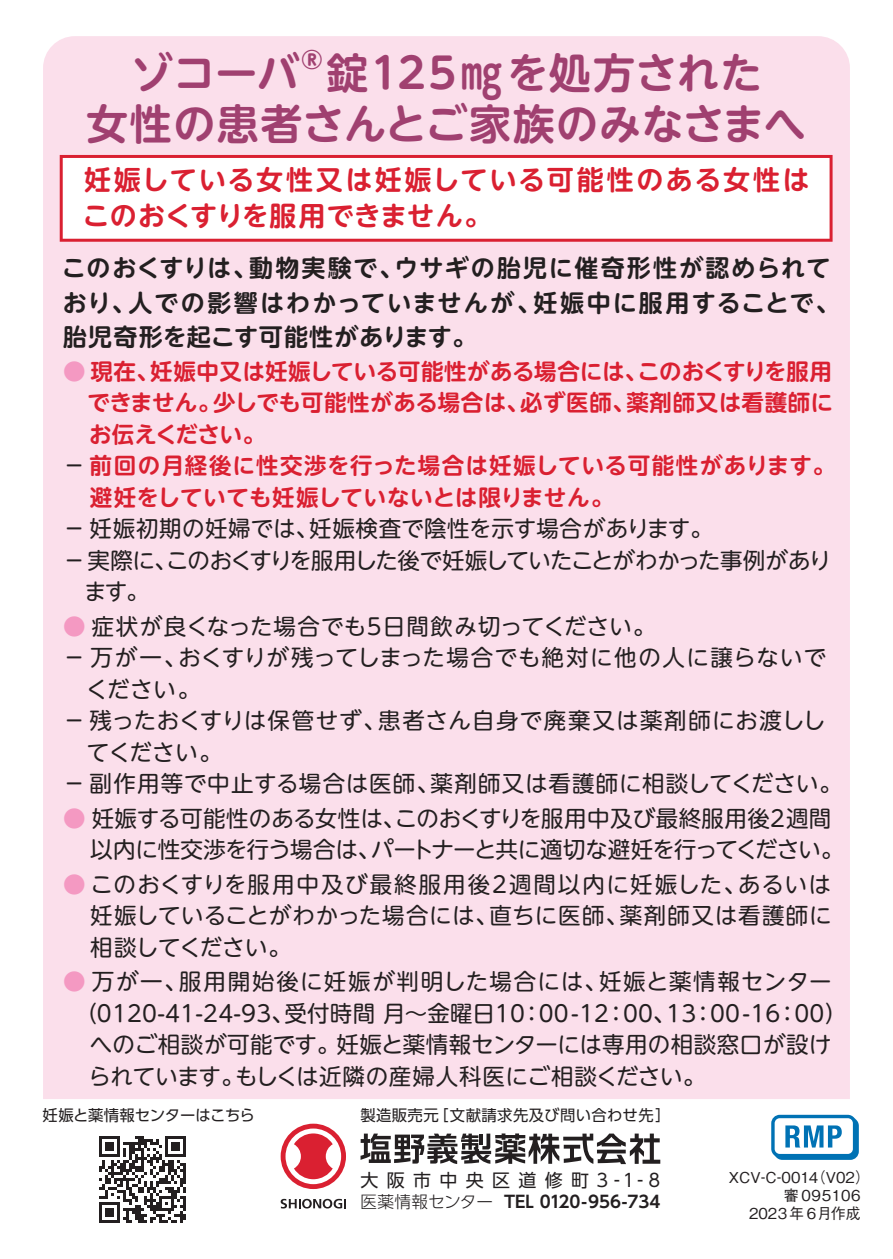
<style>
.page{position:relative;width:893px;height:1259px;background:#fff}
.page>*{position:absolute;margin:0;border:0;box-sizing:border-box;transform-origin:0 0}
.t1{font:700 42px/51px "UD Shin M Go Pr 6 De";letter-spacing:.01em;color:#a04070;text-align:center}
.t2{font:700 27px/36px "UD Shin M Go Pr 6 De";letter-spacing:.065em;color:#da2031}
.t3{font:700 24px/34.5px "UD Shin M Go Pr 6 De";letter-spacing:.055em;color:#231f20}
.t4{font:22.5px/31.5px "UD Shin M Go Pr 6";letter-spacing:.01em;color:#231f20;text-align:justify}
.t5{font:22.5px/31.5px "UD Shin M Go Pr 6";letter-spacing:-.01em;color:#231f20}
.t6{font:22.5px "UD Shin M Go Pr 6";letter-spacing:.055em;color:#231f20;scale:.75 1}
.t7{font:700 22.5px "UD Shin M Go Pr 6 De";letter-spacing:.02em;color:#da2031}
.t8{font:22.5px "UD Shin M Go Pr 6";letter-spacing:-.035em;color:#231f20;scale:.75 1}
.t9{font:700 22.5px "UD Shin M Go Pr 6 De";color:#da2031}
.t10{font:22.5px "UD Shin M Go Pr 6";letter-spacing:.035em;color:#231f20;scale:.75 1}
.t11{font:700 22.5px "UD Shin M Go Pr 6 De";letter-spacing:.045em;color:#da2031}
.t12{font:22.5px "UD Shin M Go Pr 6";letter-spacing:.08em;color:#231f20}
.t13{font:22.5px "UD Shin M Go Pr 6";letter-spacing:.01em;color:#231f20;scale:.75 1}
.t14{font:22.5px "UD Shin M Go Pr 6";letter-spacing:.03em;color:#231f20}
.t15{font:700 22.5px "UD Shin M Go Pr 6 De";letter-spacing:-.025em;color:#da2031}
.t16{font:18px "UD Shin Go Pr 6 N";letter-spacing:.47em;color:#231f20}
.t17{font:700 16.8px "UD Shin Go Pr 6 N De";color:#231f20}
.t18{font:15.3px "UD Shin Go Pr 6 N";letter-spacing:.025em;color:#231f20}
.t19{font:15.3px "UD Shin Go Pr 6 N";letter-spacing:-.03em;color:#231f20}
.t20{font:500 15px "Gothic BBB Pr 6 N";color:#231f20}
.t21{font:500 15px "Gothic BBB Pr 6 N";letter-spacing:.02em;color:#231f20}
.t22{font:500 15px "Gothic BBB Pr 6 N";letter-spacing:.05em;color:#231f20}
.s1{font-family:"Koz Go Pr 6 N";font-weight:400;color:#f499c2}
.s2{font-family:"UD Shin M Go Pr 6";font-weight:400;color:#231f20}
.s3{font-family:"Koz Go Pr 6 N";color:#f499c2}
.s4{font-family:"UD Shin Go Pr 6 N";font-weight:300}
</style>
<div class="page">
<div style="left:43px;top:36px;width:807px;height:1063px;background:#fbdfeb"></div>
<svg style="left:281px;top:1198px;width:65px;height:10px"></svg>
<svg style="left:281px;top:1123px;width:65px;height:66px"></svg>
<svg style="left:361px;top:1133px;width:299px;height:31px"></svg>
<svg style="left:60px;top:155px;width:773px;height:87px"></svg>
<svg style="left:771px;top:1114px;width:88px;height:46px"></svg>
<svg style="left:99px;top:1136px;width:87px;height:87px"></svg>
<h1 class="t1" style="left:86px;top:44px;width:721px">ゾコーバ®錠125㎎を処方された<br>女性の患者さんとご家族のみなさまへ</h1>
<p class="t2" style="left:83px;top:160px;width:728px">妊娠している女性又は妊娠している可能性のある女性はこのおくすりを服用できません。</p>
<p class="t3" style="left:62px;top:249px;width:780px">このおくすりは、動物実験で、ウサギの胎児に催奇形性が認められており、人での影響はわかっていませんが、妊娠中に服用することで、胎児奇形を起こす可能性があります。</p>
<p class="t9" style="left:63px;top:352px;width:770px"><span class="s1">●</span> 現在、妊娠中又は妊娠している可能性がある場合には、このおくすりを服用</p>
<p class="t7" style="left:88px;top:383px;width:747px">できません。少しでも可能性がある場合は、必ず医師、薬剤師又は看護師に</p>
<p class="t15" style="left:89px;top:415px;width:178px">お伝えください。</p>
<p class="t11" style="left:66px;top:446px;width:771px"><span class="s2">ー</span>前回の月経後に性交渉を行った場合は妊娠している可能性があります。</p>
<p class="t7" style="left:90px;top:478px;width:525px">避妊をしていても妊娠していないとは限りません。</p>
<p class="t13" style="left:66px;top:510px;width:865px">ー妊娠初期の妊婦では、妊娠検査で陰性を示す場合があります。</p>
<p class="t8" style="left:66px;top:541px;width:1022px">ー実際に、このおくすりを服用した後で妊娠していたことがわかった事例があり</p>
<p class="t4" style="left:84px;top:574px;width:67px">ます。</p>
<p class="t14" style="left:63px;top:607px;width:594px"><span class="s3">●</span> 症状が良くなった場合でも5日間飲み切ってください。</p>
<p class="t6" style="left:66px;top:639px;width:1016px">ー万が一、おくすりが残ってしまった場合でも絶対に他の人に譲らないで</p>
<p class="t4" style="left:86px;top:672px;width:116px">ください。</p>
<p class="t6" style="left:66px;top:702px;width:1014px">ー残ったおくすりは保管せず、患者さん自身で廃棄又は薬剤師にお渡しし</p>
<p class="t4" style="left:87px;top:735px;width:137px">てください。</p>
<p class="t10" style="left:66px;top:765px;width:1037px">ー副作用等で中止する場合は医師、薬剤師又は看護師に相談してください。</p>
<p class="t5" style="left:90px;top:801px;width:755px;text-indent:-27px"><span class="s3">●</span> 妊娠する可能性のある女性は、このおくすりを服用中及び最終服用後2週間以内に性交渉を行う場合は、パートナーと共に適切な避妊を行ってください。</p>
<p class="t4" style="left:90px;top:867px;width:743px;text-indent:-27px"><span class="s3">●</span> このおくすりを服用中及び最終服用後2週間以内に妊娠した、あるいは妊娠していることがわかった場合には、直ちに医師、薬剤師又は看護師に相談してください。</p>
<p class="t12" style="left:63px;top:963px;width:770px"><span class="s3">●</span> 万が一、服用開始後に妊娠が判明した場合には、妊娠と薬情報センター</p>
<p class="t4" style="left:75px;top:996px;width:773px">（0120-41-24-93、受付時間 月～金曜日10：00-12：00、13：00-16：00）</p>
<p class="t4" style="left:90px;top:1027px;width:743px">へのご相談が可能です。妊娠と薬情報センターには専用の相談窓口が設け</p>
<p class="t4" style="left:89px;top:1059px;width:619px">られています。もしくは近隣の産婦人科医にご相談ください。</p>
<p class="t19" style="left:43px;top:1103px;width:214px">妊娠と薬情報センターはこちら</p>
<p class="t18" style="left:360px;top:1103px;width:312px">製造販売元［文献請求先及び問い合わせ先］</p>
<p class="t16" style="left:361px;top:1165px;width:301px">大阪市中央区道修町3-1-8</p>
<p class="t17" style="left:361px;top:1187px;width:301px"><span class="s4">医薬情報センター</span> TEL 0120-956-734</p>
<p class="t20" style="left:729px;top:1165px;width:143px">XCV-C-0014（V02）</p>
<p class="t22" style="left:784px;top:1183px;width:79px">審095106</p>
<p class="t21" style="left:749px;top:1201px;width:113px">2023年6月作成</p>
</div>
